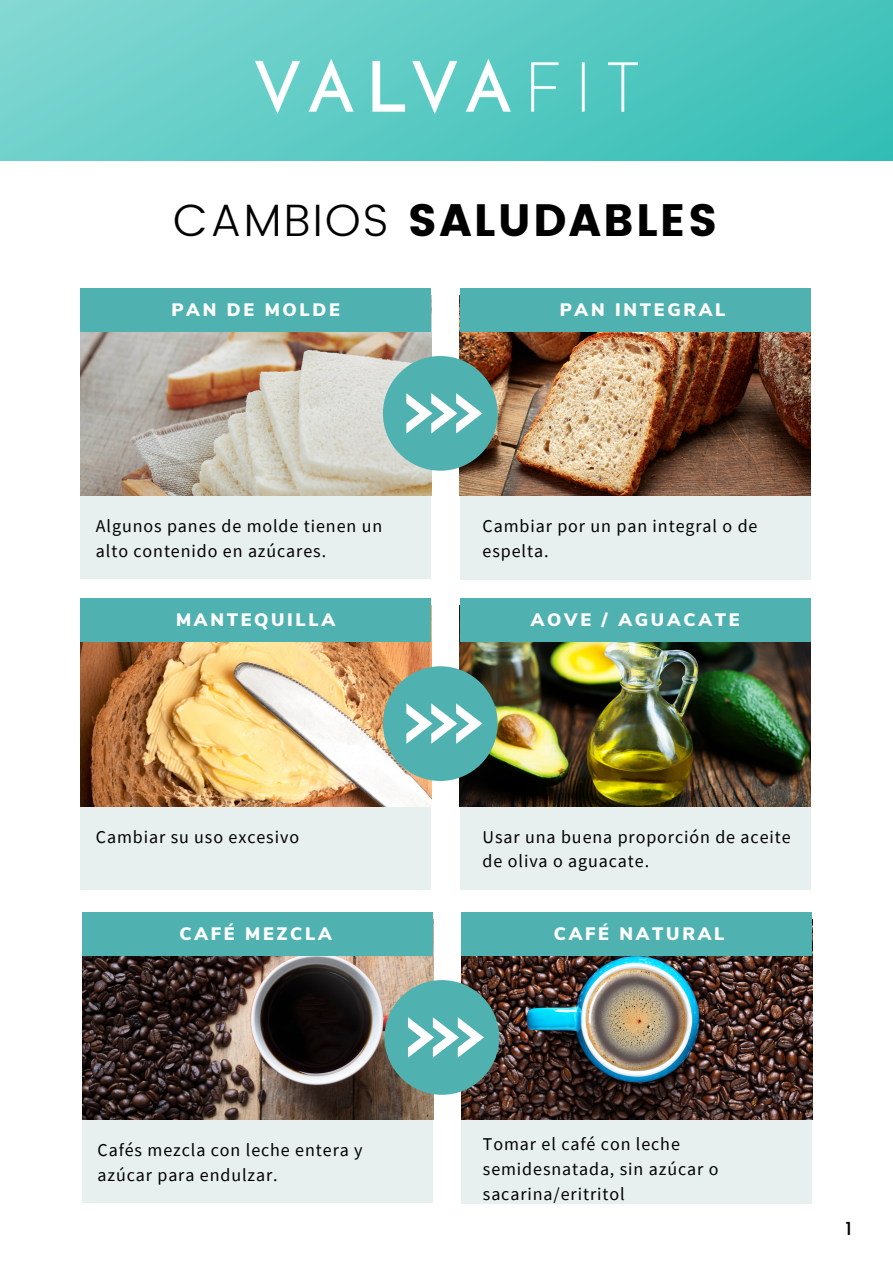
<style>
.page{position:relative;width:893px;height:1264px;background:#fff}
.page>*{position:absolute;margin:0;border:0;box-sizing:border-box;transform-origin:0 0}
.t1{font:45.3px "Poppins";letter-spacing:.05em;color:#000}
.t2{font:18px/24.8px "Source Sans Pro";letter-spacing:.05em;color:#000}
.t3{font:900 18px "Nunito Sans";letter-spacing:.15em;color:#fff}
.t4{font:500 18px "Poppins";color:#000}
.s1{font-weight:300}
</style>
<div class="page">
<div style="left:460px;top:296px;width:350px;height:283px;background:#e8efef"></div>
<img style="left:460px;top:332px;width:350px;height:164px">
<div style="left:460px;top:288px;width:350px;height:44px;background:#50b2b0"></div>
<div style="left:80px;top:295px;width:351px;height:284px;background:#e8efef"></div>
<img style="left:80px;top:295px;width:351px;height:201px">
<div style="left:81px;top:288px;width:350px;height:44px;background:#50b2b0"></div>
<div style="left:383px;top:356px;width:114px;height:114px;background:#50b2b0;border-radius:50%"></div>
<svg style="left:406px;top:393px;width:76px;height:40px"></svg>
<div style="left:80px;top:606px;width:351px;height:283px;background:#e8efef"></div>
<img style="left:80px;top:606px;width:351px;height:200px">
<div style="left:81px;top:598px;width:350px;height:44px;background:#50b2b0"></div>
<div style="left:460px;top:606px;width:350px;height:283px;background:#e8efef"></div>
<img style="left:460px;top:642px;width:350px;height:164px">
<div style="left:460px;top:598px;width:350px;height:44px;background:#50b2b0"></div>
<div style="left:383px;top:666px;width:114px;height:115px;background:#50b2b0;border-radius:50%"></div>
<svg style="left:406px;top:703px;width:76px;height:40px"></svg>
<div style="left:82px;top:919px;width:351px;height:283px;background:#e8efef"></div>
<img style="left:82px;top:956px;width:351px;height:163px">
<div style="left:82px;top:912px;width:351px;height:44px;background:#50b2b0"></div>
<div style="left:461px;top:920px;width:351px;height:283px;background:#e8efef"></div>
<img style="left:461px;top:956px;width:351px;height:163px">
<div style="left:461px;top:912px;width:351px;height:44px;background:#50b2b0"></div>
<div style="left:384px;top:980px;width:115px;height:114px;background:#50b2b0;border-radius:50%"></div>
<svg style="left:408px;top:1017px;width:76px;height:40px"></svg>
<div style="left:1px;top:0;width:891px;height:161px;background:linear-gradient(to right,#7cd5d0,#3cc1b9)"></div>
<img style="left:115px;top:44px;width:662px;height:91px">
<h1 class="t1" style="left:173px;top:193px;width:546px"><span class="s1">CAMBIOS</span> SALUDABLES</h1>
<p class="t3" style="left:171px;top:297px;width:170px">PAN DE MOLDE</p>
<p class="t3" style="left:559px;top:297px;width:167px">PAN INTEGRAL</p>
<p class="t2" style="left:96px;top:513px;width:288px">Algunos panes de molde tienen un alto contenido en azúcares.</p>
<p class="t3" style="left:176px;top:607px;width:161px">MANTEQUILLA</p>
<p class="t2" style="left:482px;top:513px;width:276px">Cambiar por un pan integral o de espelta.</p>
<p class="t3" style="left:531px;top:607px;width:210px">AOVE / AGUACATE</p>
<p class="t2" style="left:96px;top:823px;width:205px">Cambiar su uso excesivo</p>
<p class="t2" style="left:482px;top:823px;width:309px">Usar una buena proporción de aceite de oliva o aguacate.</p>
<p class="t3" style="left:179px;top:921px;width:154px">CAFÉ MEZCLA</p>
<p class="t3" style="left:553px;top:921px;width:172px">CAFÉ NATURAL</p>
<p class="t2" style="left:97px;top:1137px;width:266px">Cafés mezcla con leche entera y azúcar para endulzar.</p>
<p class="t2" style="left:483px;top:1131px;width:237px">Tomar el café con leche semidesnatada, sin azúcar o sacarina/eritritol</p>
<p class="t4" style="left:845px;top:1215px;width:8px">1</p>
</div>
